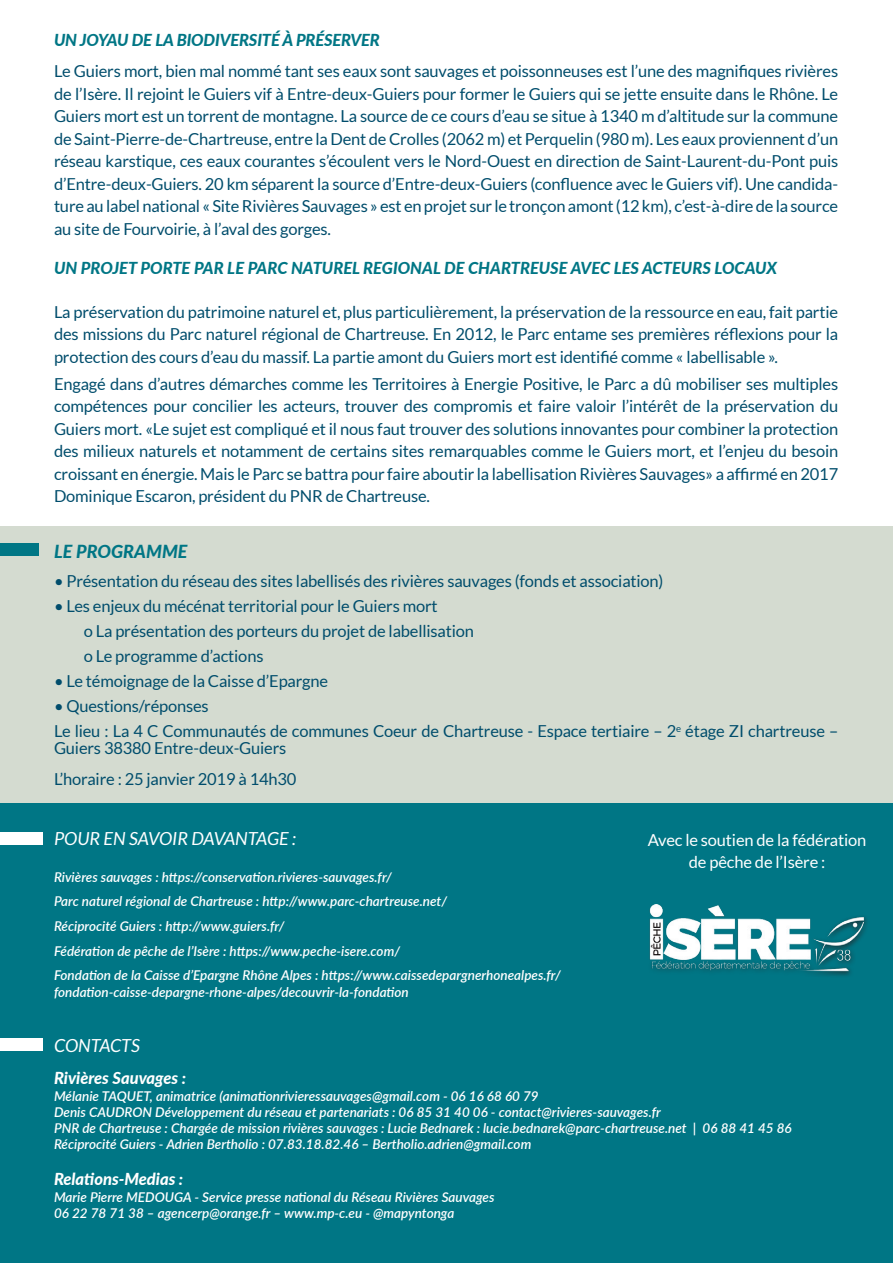
<style>
.page{position:relative;width:893px;height:1263px;background:#fff}
.page>*{position:absolute;margin:0;border:0;box-sizing:border-box;transform-origin:0 0}
.t1{font:italic 18px "Lato";color:#fff}
.t2{font:italic 800 18px "Lato";color:#007685}
.t3{font:16.5px/22.5px "Lato";letter-spacing:-.01em;color:#004d6c;text-align:justify}
.t4{font:italic 800 16.5px "Lato";color:#007685}
.t5{font:16.5px/22.5px "Lato";letter-spacing:-.01em;color:#fff;text-align:center}
.t6{font:italic 800 16.5px "Lato";color:#fff}
.t7{font:italic 600 13.5px/24.8px "Lato";color:#fff}
</style>
<div class="page">
<div style="left:0;top:803px;width:893px;height:460px;background:#007685"></div>
<div style="left:0;top:526px;width:893px;height:277px;background:#d4dbd0"></div>
<img style="left:649px;top:904px;width:218px;height:72px">
<div style="left:0;top:832px;width:43px;height:13px;background:#fff"></div>
<div style="left:0;top:1038px;width:43px;height:13px;background:#fff"></div>
<div style="left:0;top:543px;width:38px;height:13px;background:#007685"></div>
<p class="t4" style="left:54px;top:28px;width:327px">UN JOYAU DE LA BIODIVERSITÉ À PRÉSERVER</p>
<p class="t3" style="left:54px;top:60px;width:786px">Le Guiers mort, bien mal nommé tant ses eaux sont sauvages et poissonneuses est l’une des magnifiques rivières de l’Isère. Il rejoint le Guiers vif à Entre-deux-Guiers pour former le Guiers qui se jette ensuite dans le Rhône. Le Guiers mort est un torrent de montagne. La source de ce cours d’eau se situe à 1340 m d’altitude sur la commune de Saint-Pierre-de-Chartreuse, entre la Dent de Crolles (2062 m) et Perquelin (980 m). Les eaux proviennent d’un réseau karstique, ces eaux courantes s’écoulent vers le Nord-Ouest en direction de Saint-Laurent-du-Pont puis d’Entre-deux-Guiers. 20 km séparent la source d’Entre-deux-Guiers (confluence avec le Guiers vif). Une candida&shy;ture au label national « Site Rivières Sauvages » est en projet sur le tronçon amont (12 km), c’est-à-dire de la source au site de Fourvoirie, à l’aval des gorges.</p>
<p class="t4" style="left:54px;top:256px;width:725px">UN PROJET PORTE PAR LE PARC NATUREL REGIONAL DE CHARTREUSE AVEC LES ACTEURS LOCAUX</p>
<p class="t3" style="left:54px;top:300px;width:786px">La préservation du patrimoine naturel et, plus particulièrement, la préservation de la ressource en eau, fait partie des missions du Parc naturel régional de Chartreuse. En 2012, le Parc entame ses premières réflexions pour la protection des cours d’eau du massif. La partie amont du Guiers mort est identifié comme « labellisable ».</p>
<p class="t3" style="left:54px;top:372px;width:786px">Engagé dans d’autres démarches comme les Territoires à Energie Positive, le Parc a dû mobiliser ses multiples compétences pour concilier les acteurs, trouver des compromis et faire valoir l’intérêt de la préservation du Guiers mort. «Le sujet est compliqué et il nous faut trouver des solutions innovantes pour combiner la protection des milieux naturels et notamment de certains sites remarquables comme le Guiers mort, et l’enjeu du besoin croissant en énergie. Mais le Parc se battra pour faire aboutir la labellisation Rivières Sauvages» a affirmé en 2017<br>Dominique Escaron, président du PNR de Chartreuse.</p>
<p class="t2" style="left:54px;top:538px;width:135px">LE PROGRAMME</p>
<p class="t3" style="left:54px;top:570px;width:611px">• Présentation du réseau des sites labellisés des rivières sauvages (fonds et association)</p>
<p class="t3" style="left:84px;top:594px;width:392px;line-height:25px;text-align:left;text-indent:-30px">• Les enjeux du mécénat territorial pour le Guiers mort<br>o La présentation des porteurs du projet de labellisation o Le programme d’actions</p>
<p class="t3" style="left:54px;top:670px;width:276px">• Le témoignage de la Caisse d’Epargne</p>
<p class="t3" style="left:54px;top:693px;width:786px;line-height:25px">• Questions/réponses<br>Le lieu : La 4 C Communautés de communes Coeur de Chartreuse - Espace tertiaire – 2<sup>e</sup> étage ZI chartreuse –</p>
<p class="t3" style="left:54px;top:732px;width:244px;line-height:31px">Guiers 38380 Entre-deux-Guiers<br>L’horaire : 25 janvier 2019 à 14h30</p>
<p class="t1" style="left:54px;top:828px;width:244px">POUR EN SAVOIR DAVANTAGE :</p>
<p class="t7" style="left:54px;top:864px;width:508px">Rivières sauvages : https://conservation.rivieres-sauvages.fr/<br>Parc naturel régional de Chartreuse : http://www.parc-chartreuse.net/<br>Réciprocité Guiers : http://www.guiers.fr/<br>Fédération de pêche de l’Isère : https://www.peche-isere.com/<br>Fondation de la Caisse d’Epargne Rhône Alpes : https://www.caissedepargnerhonealpes.fr/</p>
<p class="t7" style="left:54px;top:979px;width:356px">fondation-caisse-depargne-rhone-alpes/decouvrir-la-fondation</p>
<p class="t1" style="left:54px;top:1035px;width:87px">CONTACTS</p>
<p class="t6" style="left:54px;top:1066px;width:134px">Rivières Sauvages :</p>
<p class="t7" style="left:54px;top:1087px;width:739px;line-height:16.2px">Mélanie TAQUET, animatrice (animationrivieressauvages@gmail.com - 06 16 68 60 79<br>Denis CAUDRON Développement du réseau et partenariats : 06 85 31 40 06 - contact@rivieres-sauvages.fr<br>PNR de Chartreuse : Chargée de mission rivières sauvages : Lucie Bednarek : lucie.bednarek@parc-chartreuse.net | 06 88 41 45 86<br>Réciprocité Guiers - Adrien Bertholio : 07.83.18.82.46 – Bertholio.adrien@gmail.com</p>
<p class="t6" style="left:54px;top:1167px;width:131px">Relations-Medias :</p>
<p class="t7" style="left:54px;top:1188px;width:442px;line-height:16.2px">Marie Pierre MEDOUGA - Service presse national du Réseau Rivières Sauvages<br>06 22 78 71 38 – agencerp@orange.fr – www.mp-c.eu - @mapyntonga</p>
<p class="t5" style="left:648px;top:828px;width:220px">Avec le soutien de la fédération de pêche de l’Isère :</p>
</div>
